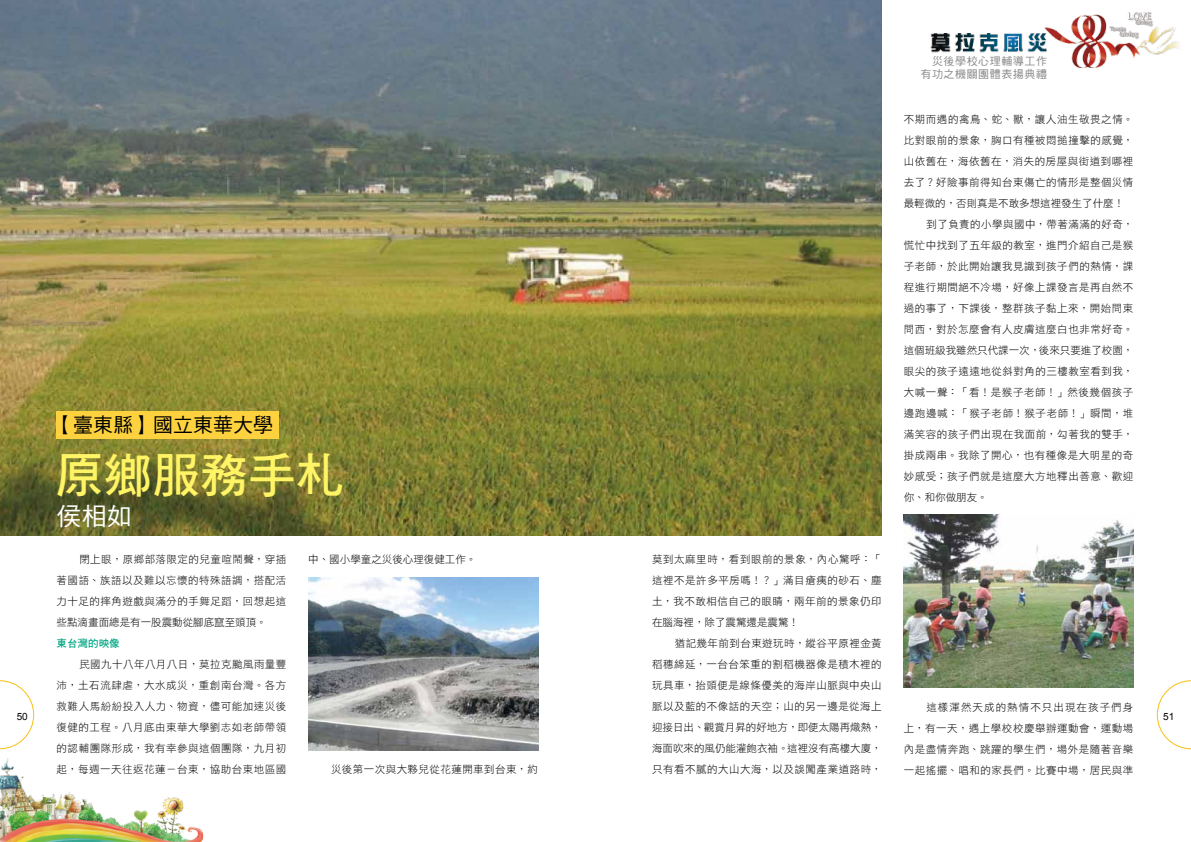
<style>
.page{position:relative;width:1191px;height:842px;background:#fff}
.page>*{position:absolute;margin:0;border:0;box-sizing:border-box;transform-origin:0 0}
.t1{font:48px "DF Hei Std W7";color:#fff465}
.t2{font:25px "DF Hei Std W5";color:#fff}
.t3{font:20px "DF Hei Std W5";color:#000}
.t4{font:11px/13.2px "DF Hei Std W5";letter-spacing:.05em;color:#898989;text-align:right}
.t5{font:10.5px/21px "DF Hei Std W3";letter-spacing:.05em;color:#000;text-align:justify}
.t6{font:10.5px "DF Hei Std W3";color:#000}
.t7{font:10.5px "DF Hei Std W7";color:#00a784}
.t8{font:10px "Arial";color:#000}
</style>
<div class="page">
<img style="left:0;top:758px;width:204px;height:84px">
<svg style="left:0;top:680px;width:34px;height:69px"></svg>
<img style="left:1044px;top:13px;width:136px;height:54px">
<img style="left:930px;top:34px;width:119px;height:20px">
<svg style="left:1157px;top:680px;width:34px;height:69px"></svg>
<img style="left:0;top:0;width:881px;height:535px">
<img style="left:308px;top:577px;width:230px;height:173px">
<div style="left:56px;top:411px;width:222px;height:27px;background:#fdd23e"></div>
<img style="left:903px;top:515px;width:230px;height:172px">
<h3 class="t3" style="left:53px;top:414px;width:221px">【臺東縣】國立東華大學</h3>
<h1 class="t1" style="left:56px;top:448px;width:289px">原鄉服務手札</h1>
<h2 class="t2" style="left:57px;top:503px;width:76px">侯相如</h2>
<p class="t4" style="left:920px;top:54px;width:128px">災後學校心理輔導工作有功之機關團體表揚典禮</p>
<p class="t5" style="left:903px;top:109px;width:231px">不期而遇的禽鳥、蛇、獸，讓人油生敬畏之情。</p>
<p class="t5" style="left:903px;top:130px;width:231px">比對眼前的景象，胸口有種被悶搥撞擊的感覺，</p>
<p class="t5" style="left:903px;top:151px;width:231px">山依舊在，海依舊在，消失的房屋與街道到哪裡</p>
<p class="t5" style="left:903px;top:172px;width:231px">去了？好險事前得知台東傷亡的情形是整個災情</p>
<p class="t6" style="left:903px;top:198px;width:222px">最輕微的，否則真是不敢多想這裡發生了什麼！</p>
<p class="t5" style="left:926px;top:214px;width:208px">到了負責的小學與國中，帶著滿滿的好奇，</p>
<p class="t5" style="left:903px;top:235px;width:231px">慌忙中找到了五年級的教室，進門介紹自己是猴</p>
<p class="t5" style="left:903px;top:256px;width:231px">子老師，於此開始讓我見識到孩子們的熱情，課</p>
<p class="t5" style="left:903px;top:277px;width:231px">程進行期間絕不冷場，好像上課發言是再自然不</p>
<p class="t5" style="left:903px;top:298px;width:231px">過的事了，下課後，整群孩子黏上來，開始問東</p>
<p class="t5" style="left:903px;top:319px;width:231px">問西，對於怎麼會有人皮膚這麼白也非常好奇。</p>
<p class="t6" style="left:903px;top:345px;width:231px">這個班級我雖然只代課一次，後來只要進了校園，</p>
<p class="t5" style="left:903px;top:361px;width:231px">眼尖的孩子遠遠地從斜對角的三樓教室看到我，</p>
<p class="t5" style="left:903px;top:382px;width:231px">大喊一聲：「看！是猴子老師！」然後幾個孩子</p>
<p class="t5" style="left:903px;top:403px;width:231px">邊跑邊喊：「猴子老師！猴子老師！」瞬間，堆</p>
<p class="t5" style="left:903px;top:424px;width:231px">滿笑容的孩子們出現在我面前，勾著我的雙手，</p>
<p class="t5" style="left:903px;top:445px;width:231px">掛成兩串。我除了開心，也有種像是大明星的奇</p>
<p class="t5" style="left:903px;top:466px;width:231px">妙感受；孩子們就是這麼大方地釋出善意、歡迎</p>
<p class="t5" style="left:903px;top:487px;width:85px">你、和你做朋友。</p>
<p class="t5" style="left:652px;top:549px;width:231px">莫到太麻里時，看到眼前的景象，內心驚呼：「這裡不是許多平房嗎！？」滿目瘡痍的砂石、塵土，我不敢相信自己的眼睛，兩年前的景象仍印在腦海裡，除了震驚還是震驚！</p>
<p class="t5" style="left:652px;top:633px;width:231px;text-indent:23px">猶記幾年前到台東遊玩時，縱谷平原裡金黃稻穗綿延，一台台笨重的割稻機器像是積木裡的玩具車，抬頭便是線條優美的海岸山脈與中央山脈以及藍的不像話的天空；山的另一邊是從海上迎接日出、觀賞月昇的好地方，即便太陽再熾熱，海面吹來的風仍能灌飽衣袖。這裡沒有高樓大廈，只有看不膩的大山大海，以及誤闖產業道路時，</p>
<p class="t5" style="left:57px;top:549px;width:231px;text-indent:23px">閉上眼，原鄉部落限定的兒童喧鬧聲，穿插著國語、族語以及難以忘懷的特殊語調，搭配活力十足的摔角遊戲與滿分的手舞足蹈，回想起這些點滴畫面總是有一股震動從腳底竄至頭頂。</p>
<p class="t7" style="left:57px;top:638px;width:64px">東台灣的映像</p>
<p class="t5" style="left:57px;top:654px;width:231px;text-indent:23px">民國九十八年八月八日，莫拉克颱風雨量豐沛，土石流肆虐，大水成災，重創南台灣。各方救難人馬紛紛投入人力、物資，儘可能加速災後復健的工程。八月底由東華大學劉志如老師帶領的認輔團隊形成，我有幸參與這個團隊，九月初起，每週一天往返花蓮－台東，協助台東地區國</p>
<p class="t6" style="left:308px;top:554px;width:169px">中、國小學童之災後心理復健工作。</p>
<p class="t5" style="left:903px;top:697px;width:231px;text-indent:23px">這樣渾然天成的熱情不只出現在孩子們身上，有一天，遇上學校校慶舉辦運動會，運動場內是盡情奔跑、跳躍的學生們，場外是隨著音樂一起搖擺、唱和的家長們。比賽中場，居民與準</p>
<p class="t8" style="left:17px;top:710px;width:13px">50</p>
<p class="t8" style="left:1163px;top:710px;width:13px">51</p>
<p class="t5" style="left:331px;top:759px;width:208px">災後第一次與大夥兒從花蓮開車到台東，約</p>
</div>
